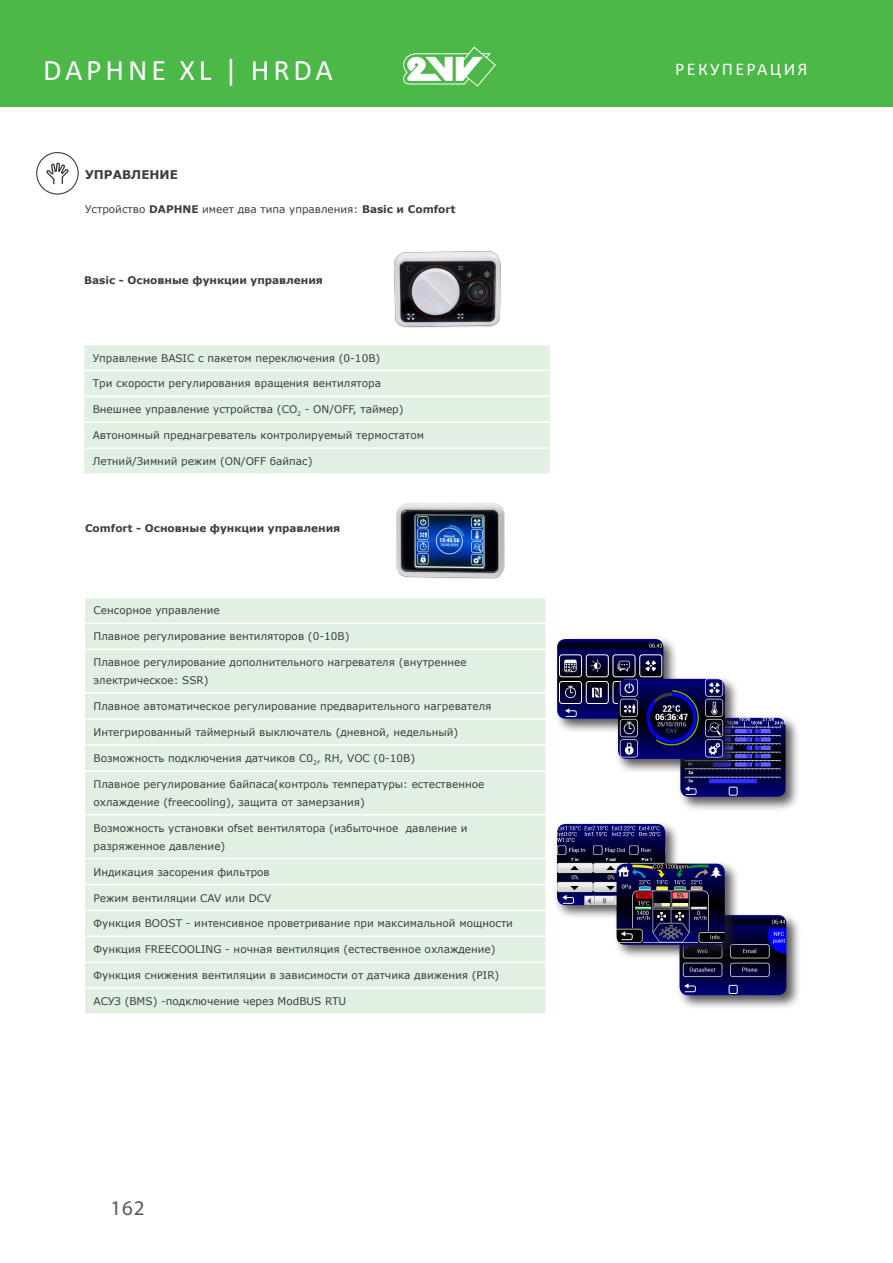
<style>
.page{position:relative;width:893px;height:1263px;background:#fff}
.page>*{position:absolute;margin:0;border:0;box-sizing:border-box;transform-origin:0 0}
.t1{font:30px "Calibri";letter-spacing:.13em;color:#fff}
.t2{font:21px "Myriad Pro";color:#57585a}
.t3{font:18px "Calibri";letter-spacing:.13em;color:#fff}
.Titulek_TM{font:700 12px "Verdana";color:#3e3e3f}
.Tabulky_text{font:10.5px/18px "Verdana";color:#3e3e3f}
.t4{font:700 10.5px "Verdana";color:#3e3e3f}
.s1{font-weight:700}
</style>
<div class="page">
<div style="left:0;top:0;width:893px;height:107px;background:#4cb848"></div>
<svg style="left:403px;top:46px;width:93px;height:41px"></svg>
<div style="left:85px;top:598px;width:460px;height:415px;background:#e1f0e3"></div>
<hr style="left:85px;top:623px;width:462px;height:1px;background:#fff">
<hr style="left:85px;top:648px;width:462px;height:2px;background:#fff">
<hr style="left:85px;top:692px;width:462px;height:2px;background:#fff">
<hr style="left:85px;top:718px;width:462px;height:2px;background:#fff">
<hr style="left:85px;top:744px;width:462px;height:2px;background:#fff">
<hr style="left:85px;top:770px;width:462px;height:2px;background:#fff">
<hr style="left:85px;top:814px;width:462px;height:1px;background:#fff">
<hr style="left:85px;top:858px;width:462px;height:1px;background:#fff">
<hr style="left:85px;top:884px;width:462px;height:1px;background:#fff">
<hr style="left:85px;top:910px;width:462px;height:1px;background:#fff">
<hr style="left:85px;top:935px;width:462px;height:2px;background:#fff">
<hr style="left:85px;top:961px;width:462px;height:2px;background:#fff">
<hr style="left:85px;top:987px;width:462px;height:2px;background:#fff">
<div style="left:84px;top:345px;width:466px;height:128px;background:#e1f0e3"></div>
<hr style="left:84px;top:396px;width:467px;height:1px;background:#fff">
<hr style="left:84px;top:370px;width:467px;height:1px;background:#fff">
<hr style="left:84px;top:421px;width:467px;height:2px;background:#fff">
<hr style="left:84px;top:447px;width:467px;height:2px;background:#fff">
<svg style="left:36px;top:152px;width:43px;height:43px"></svg>
<div style="left:554px;top:636px;width:124px;height:97px;background:#231f20;opacity:.75"></div>
<img style="left:557px;top:639px;width:106px;height:80px">
<div style="left:677px;top:715px;width:123px;height:97px;background:#231f20;opacity:.75"></div>
<img style="left:680px;top:718px;width:105px;height:79px">
<div style="left:614px;top:676px;width:126px;height:98px;background:#231f20;opacity:.75"></div>
<img style="left:618px;top:679px;width:107px;height:80px">
<div style="left:676px;top:912px;width:125px;height:98px;background:#231f20;opacity:.75"></div>
<img style="left:679px;top:915px;width:107px;height:80px">
<div style="left:554px;top:821px;width:126px;height:99px;background:#231f20;opacity:.75"></div>
<img style="left:557px;top:824px;width:108px;height:81px">
<div style="left:613px;top:860px;width:127px;height:100px;background:#231f20;opacity:.75"></div>
<img style="left:617px;top:864px;width:108px;height:81px">
<img style="left:394px;top:251px;width:107px;height:77px">
<img style="left:396px;top:503px;width:109px;height:76px">
<h1 class="t1" style="left:43px;top:49px;width:291px">DAPHNE XL | HRDA</h1>
<h3 class="t3" style="left:675px;top:57px;width:134px">РЕКУПЕРАЦИЯ</h3>
<p class="Titulek_TM" style="left:85px;top:166px;width:94px">УПРАВЛЕНИЕ</p>
<p class="Tabulky_text" style="left:85px;top:200px;width:372px">Устройство <span class="s1">DAPHNE</span> имеет два типа управления: <span class="s1">Basic и Comfort</span></p>
<p class="t4" style="left:84px;top:272px;width:240px">Basic - Основные функции управления</p>
<p class="Tabulky_text" style="left:93px;top:349px;width:289px">Управление BASIC с пакетом переключения (0-10В)</p>
<p class="Tabulky_text" style="left:93px;top:374px;width:290px">Три скорости регулирования вращения вентилятора</p>
<p class="Tabulky_text" style="left:93px;top:400px;width:312px">Внешнее управление устройства (CO<sub>2</sub> - ON/OFF, таймер)</p>
<p class="Tabulky_text" style="left:93px;top:426px;width:333px">Автономный преднагреватель контролируемый термостатом</p>
<p class="Tabulky_text" style="left:93px;top:452px;width:221px">Летний/Зимний режим (ON/OFF байпас)</p>
<p class="t4" style="left:85px;top:520px;width:257px">Comfort - Основные функции управления</p>
<p class="Tabulky_text" style="left:94px;top:601px;width:128px">Сенсорное управление</p>
<p class="Tabulky_text" style="left:94px;top:627px;width:257px">Плавное регулирование вентиляторов (0-10В)</p>
<p class="Tabulky_text" style="left:94px;top:653px;width:375px">Плавное регулирование дополнительного нагревателя (внутреннее электрическое: SSR)</p>
<p class="Tabulky_text" style="left:94px;top:697px;width:399px">Плавное автоматическое регулирование предварительного нагревателя</p>
<p class="Tabulky_text" style="left:94px;top:723px;width:366px">Интегрированный таймерный выключатель (дневной, недельный)</p>
<p class="Tabulky_text" style="left:94px;top:749px;width:323px">Возможность подключения датчиков C0<sub>2</sub>, RH, VOC (0-10В)</p>
<p class="Tabulky_text" style="left:94px;top:775px;width:392px">Плавное регулирование байпаса(контроль температуры: естественное охлаждение (freecooling), защита от замерзания)</p>
<p class="Tabulky_text" style="left:94px;top:819px;width:376px">Возможность установки ofset вентилятора (избыточное давление и разряженное давление)</p>
<p class="Tabulky_text" style="left:94px;top:863px;width:178px">Индикация засорения фильтров</p>
<p class="Tabulky_text" style="left:94px;top:888px;width:179px">Режим вентиляции CAV или DCV</p>
<p class="Tabulky_text" style="left:94px;top:914px;width:421px">Функция BOOST - интенсивное проветривание при максимальной мощности</p>
<p class="Tabulky_text" style="left:94px;top:940px;width:404px">Функция FREECOOLING - ночная вентиляция (естественное охлаждение)</p>
<p class="Tabulky_text" style="left:94px;top:966px;width:407px">Функция снижения вентиляции в зависимости от датчика движения (PIR)</p>
<p class="Tabulky_text" style="left:94px;top:992px;width:254px">АСУЗ (BMS) -подключение через ModBUS RTU</p>
<h2 class="t2" style="left:111px;top:1195px;width:35px">162</h2>
</div>
